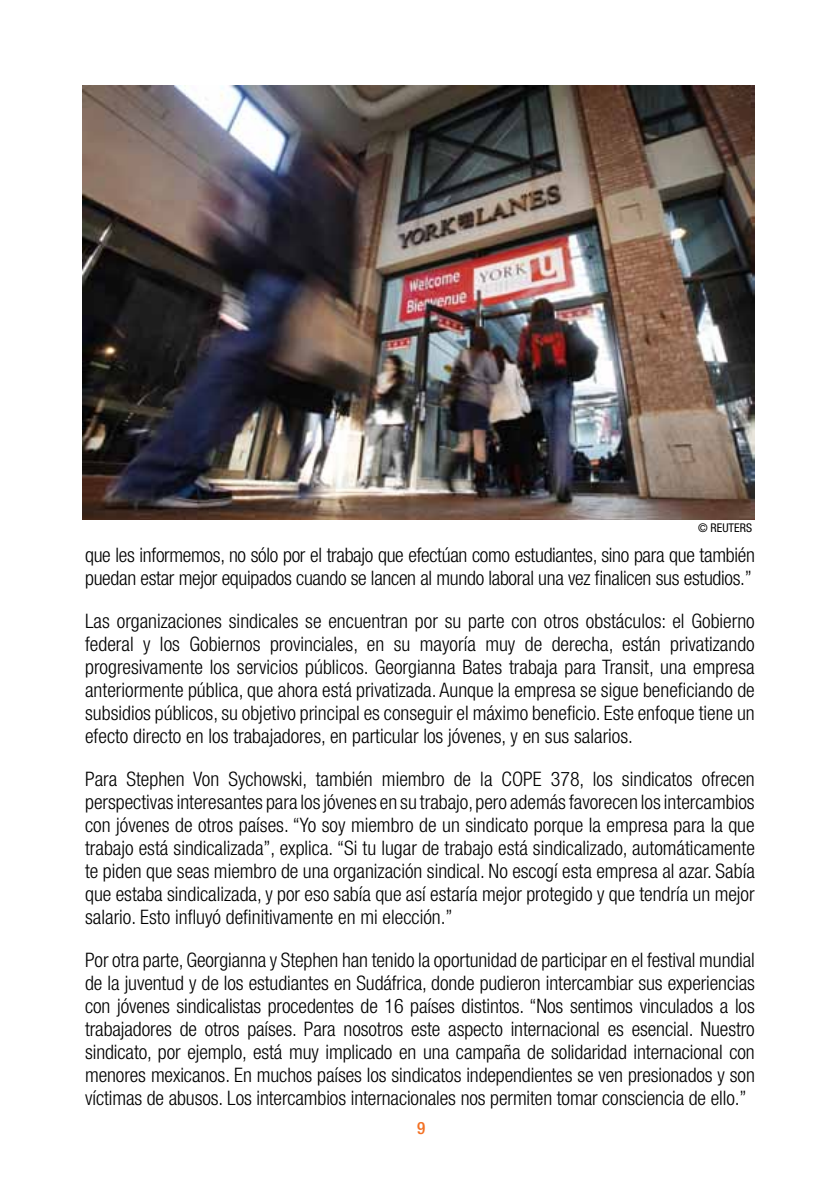
<style>
.page{position:relative;width:840px;height:1191px;background:#fff}
.page>*{position:absolute;margin:0;border:0;box-sizing:border-box;transform-origin:0 0}
.t1{font:300 condensed 20px/23px "Helvetica Neue LT Std";letter-spacing:-.015em;color:#000;text-align:justify}
.t2{font:500 condensed 17px "Helvetica Neue LT Std";color:#f37124}
.t3{font:condensed 12px "Helvetica Neue LT Std";color:#000}
</style>
<div class="page">
<img style="left:82px;top:85px;width:672px;height:434px">
<p class="t3" style="left:697px;top:520px;width:55px">© REUTERS</p>
<p class="t1" style="left:85px;top:543px;width:671px">que les informemos, no sólo por el trabajo que efectúan como estudiantes, sino para que también puedan estar mejor equipados cuando se lancen al mundo laboral una vez finalicen sus estudios.”</p>
<p class="t1" style="left:85px;top:609px;width:670px">Las organizaciones sindicales se encuentran por su parte con otros obstáculos: el Gobierno federal y los Gobiernos provinciales, en su mayoría muy de derecha, están privatizando progresivamente los servicios públicos. Georgianna Bates trabaja para Transit, una empresa anteriormente pública, que ahora está privatizada. Aunque la empresa se sigue beneficiando de subsidios públicos, su objetivo principal es conseguir el máximo beneficio. Este enfoque tiene un efecto directo en los trabajadores, en particular los jóvenes, y en sus salarios.</p>
<p class="t1" style="left:85px;top:767px;width:670px">Para Stephen Von Sychowski, también miembro de la COPE 378, los sindicatos ofrecen perspectivas interesantes para los jóvenes en su trabajo, pero además favorecen los intercambios con jóvenes de otros países. “Yo soy miembro de un sindicato porque la empresa para la que trabajo está sindicalizada”, explica. “Si tu lugar de trabajo está sindicalizado, automáticamente te piden que seas miembro de una organización sindical. No escogí esta empresa al azar. Sabía que estaba sindicalizada, y por eso sabía que así estaría mejor protegido y que tendría un mejor salario. Esto influyó definitivamente en mi elección.”</p>
<p class="t1" style="left:85px;top:948px;width:671px">Por otra parte, Georgianna y Stephen han tenido la oportunidad de participar en el festival mundial de la juventud y de los estudiantes en Sudáfrica, donde pudieron intercambiar sus experiencias con jóvenes sindicalistas procedentes de 16 países distintos. “Nos sentimos vinculados a los trabajadores de otros países. Para nosotros este aspecto internacional es esencial. Nuestro sindicato, por ejemplo, está muy implicado en una campaña de solidaridad internacional con menores mexicanos. En muchos países los sindicatos independientes se ven presionados y son víctimas de abusos. Los intercambios internacionales nos permiten tomar consciencia de ello.”</p>
<p class="t2" style="left:417px;top:1117px;width:10px">9</p>
</div>
